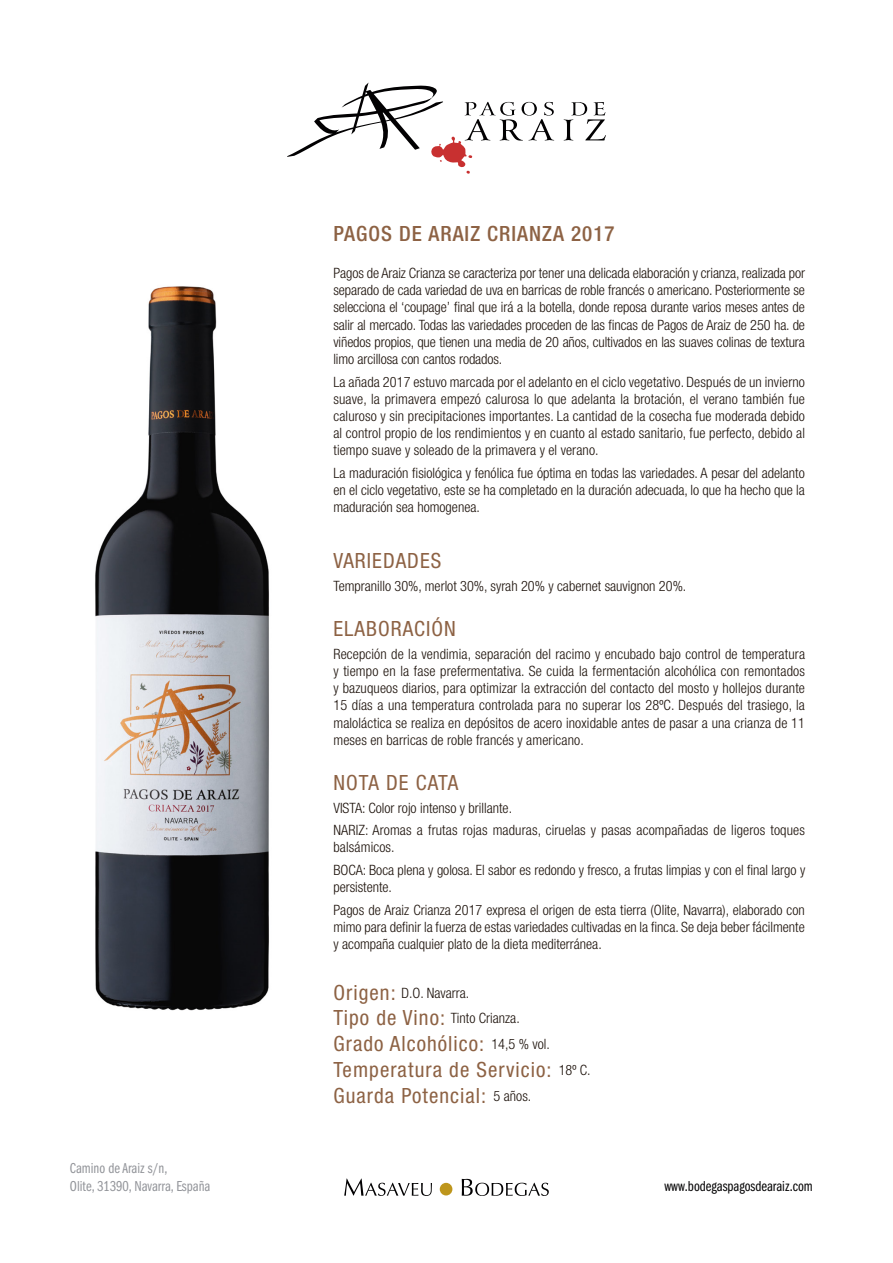
<style>
.page{position:relative;width:893px;height:1263px;background:#fff}
.page>*{position:absolute;margin:0;border:0;box-sizing:border-box;transform-origin:0 0}
.t1{font:condensed 21px/26.2px "Helvetica Neue LT Std";letter-spacing:.05em;color:#8d6244}
.t2{font:500 condensed 21px "Helvetica Neue LT Std";letter-spacing:.05em;color:#8d6244}
.t3{font:14.85px/17.9px "ITC Franklin Gothic Std Bk Cp";color:#929499}
.t4{font:14.85px "ITC Franklin Gothic Std Bk Cp";color:#020102}
.t5{font:300 condensed 14.25px/17.1px "Helvetica Neue LT Std";color:#1d120b}
.s1{font-weight:400;font-size:21px;color:#8d6244}
.s2{font-weight:300;font-size:14.25px;color:#1d120b}
</style>
<div class="page">
<div style="left:440px;top:1183px;width:12px;height:12px;background:#be961c;border-radius:50%"></div>
<svg style="left:344px;top:1178px;width:88px;height:18px"></svg>
<svg style="left:462px;top:1179px;width:87px;height:17px"></svg>
<svg style="left:287px;top:83px;width:319px;height:91px"></svg>
<img style="left:95px;top:286px;width:174px;height:725px">
<p class="t3" style="left:70px;top:1159px;width:142px">Camino de Araiz s/n,<br>Olite, 31390, Navarra, España</p>
<h1 class="t2" style="left:333px;top:221px;width:283px">PAGOS DE ARAIZ CRIANZA 2017</h1>
<p class="t5" style="left:333px;top:265px;width:473px;text-align:justify">Pagos de Araiz Crianza se caracteriza por tener una delicada elaboración y crianza, realizada por separado de cada variedad de uva en barricas de roble francés o americano. Posteriormente se selecciona el ‘coupage’ final que irá a la botella, donde reposa durante varios meses antes de salir al mercado. Todas las variedades proceden de las fincas de Pagos de Araiz de 250 ha. de viñedos propios, que tienen una media de 20 años, cultivados en las suaves colinas de textura limo arcillosa con cantos rodados.</p>
<p class="t5" style="left:333px;top:373px;width:473px;text-align:justify">La añada 2017 estuvo marcada por el adelanto en el ciclo vegetativo. Después de un invierno suave, la primavera empezó calurosa lo que adelanta la brotación, el verano también fue caluroso y sin precipitaciones importantes. La cantidad de la cosecha fue moderada debido al control propio de los rendimientos y en cuanto al estado sanitario, fue perfecto, debido al tiempo suave y soleado de la primavera y el verano.</p>
<p class="t5" style="left:333px;top:464px;width:473px;text-align:justify">La maduración fisiológica y fenólica fue óptima en todas las variedades. A pesar del adelanto en el ciclo vegetativo, este se ha completado en la duración adecuada, lo que ha hecho que la maduración sea homogenea.</p>
<h1 class="t1" style="left:333px;top:548px;width:109px">VARIEDADES</h1>
<p class="t5" style="left:333px;top:577px;width:354px">Tempranillo 30%, merlot 30%, syrah 20% y cabernet sauvignon 20%.</p>
<h1 class="t1" style="left:333px;top:616px;width:124px">ELABORACIÓN</h1>
<p class="t5" style="left:333px;top:645px;width:473px;text-align:justify">Recepción de la vendimia, separación del racimo y encubado bajo control de temperatura y tiempo en la fase prefermentativa. Se cuida la fermentación alcohólica con remontados y bazuqueos diarios, para optimizar la extracción del contacto del mosto y hollejos durante 15 días a una temperatura controlada para no superar los 28ºC. Después del trasiego, la maloláctica se realiza en depósitos de acero inoxidable antes de pasar a una crianza de 11 meses en barricas de roble francés y americano.</p>
<h1 class="t1" style="left:333px;top:769px;width:126px">NOTA DE CATA</h1>
<p class="t5" style="left:333px;top:796px;width:473px;line-height:22.6px">VISTA: Color rojo intenso y brillante.<br>NARIZ: Aromas a frutas rojas maduras, ciruelas y pasas acompañadas de ligeros toques</p>
<p class="t5" style="left:333px;top:836px;width:473px;line-height:22.6px">balsámicos.<br>BOCA: Boca plena y golosa. El sabor es redondo y fresco, a frutas limpias y con el final largo y</p>
<p class="t5" style="left:333px;top:876px;width:473px;line-height:22.6px">persistente.<br>Pagos de Araiz Crianza 2017 expresa el origen de esta tierra (Olite, Navarra), elaborado con</p>
<p class="t5" style="left:333px;top:918px;width:473px">mimo para definir la fuerza de estas variedades cultivadas en la finca. Se deja beber fácilmente y acompaña cualquier plato de la dieta mediterránea.</p>
<p class="t5" style="left:333px;top:980px;width:188px;line-height:25.2px"><span class="s1">Origen:</span> D.O. Navarra.<br><span class="s1">Tipo de Vino:</span> Tinto Crianza.</p>
<h1 class="t1" style="left:333px;top:1030px;width:259px">Grado Alcohólico: <span class="s2">14,5 % vol.<br></span>Temperatura de Servicio: <span class="s2">18º C.<br></span>Guarda Potencial: <span class="s2">5 años.</span></h1>
<p class="t4" style="left:664px;top:1178px;width:150px">www.bodegaspagosdearaiz.com</p>
</div>
